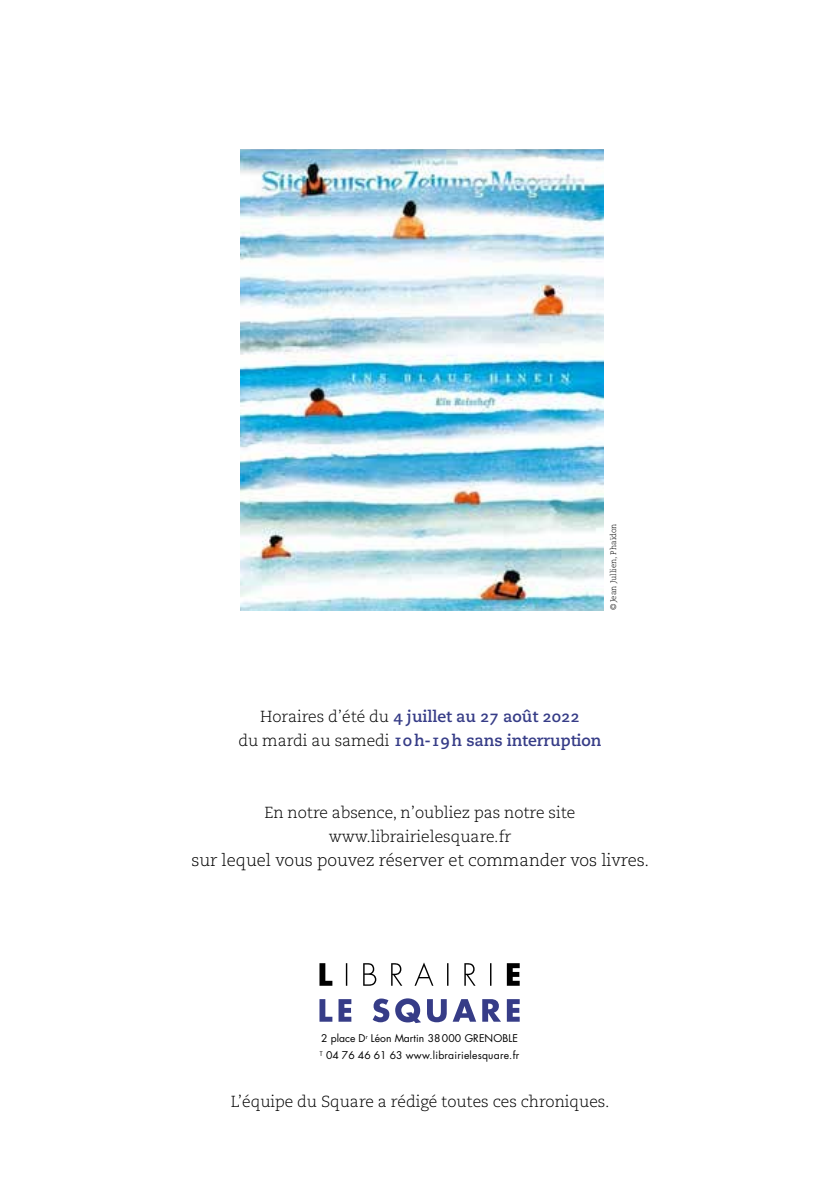
<style>
.page{position:relative;width:840px;height:1191px;background:#fff}
.page>*{position:absolute;margin:0;border:0;box-sizing:border-box;transform-origin:0 0}
.t1{font:17px "Caecilia Light Os F";letter-spacing:-.005em;color:#000}
.t2{font:16px/24px "Caecilia Light Os F";letter-spacing:-.005em;color:#000;text-align:center}
.t3{font:16px/24px "Caecilia Bold Os F";letter-spacing:-.005em;color:#363c87;text-align:center}
.t4{font:10.4px/16.8px "Futura";letter-spacing:.01em;color:#000}
.t5{font:8px "Caecilia Light Os F";color:#000}
.s1{font-family:"Caecilia Light Os F";color:#000}
</style>
<div class="page">
<img style="left:240px;top:149px;width:363px;height:461px">
<svg style="left:319px;top:998px;width:200px;height:25px"></svg>
<svg style="left:319px;top:962px;width:200px;height:23px"></svg>
<p class="t5" style="left:608px;top:610px;width:89px;rotate:-90deg">© Jean Jullien, Phaïdon</p>
<p class="t3" style="left:238px;top:705px;width:364px"><span class="s1">Horaires d’été du</span> 4 juillet au 27 août 2022<br><span class="s1">du mardi au samedi</span> 10h-19h sans interruption</p>
<p class="t2" style="left:264px;top:801px;width:312px">En notre absence, n’oubliez pas notre site www.librairielesquare.fr</p>
<p class="t1" style="left:191px;top:851px;width:459px">sur lequel vous pouvez réserver et commander vos livres.</p>
<p class="t4" style="left:320px;top:1030px;width:200px">2 place D<sup>r</sup> Léon Martin 38 000 GRENOBLE<br><sup>T</sup> 04 76 46 61 63 www.librairielesquare.fr</p>
<p class="t2" style="left:231px;top:1089px;width:380px">L’équipe du Square a rédigé toutes ces chroniques.</p>
</div>
